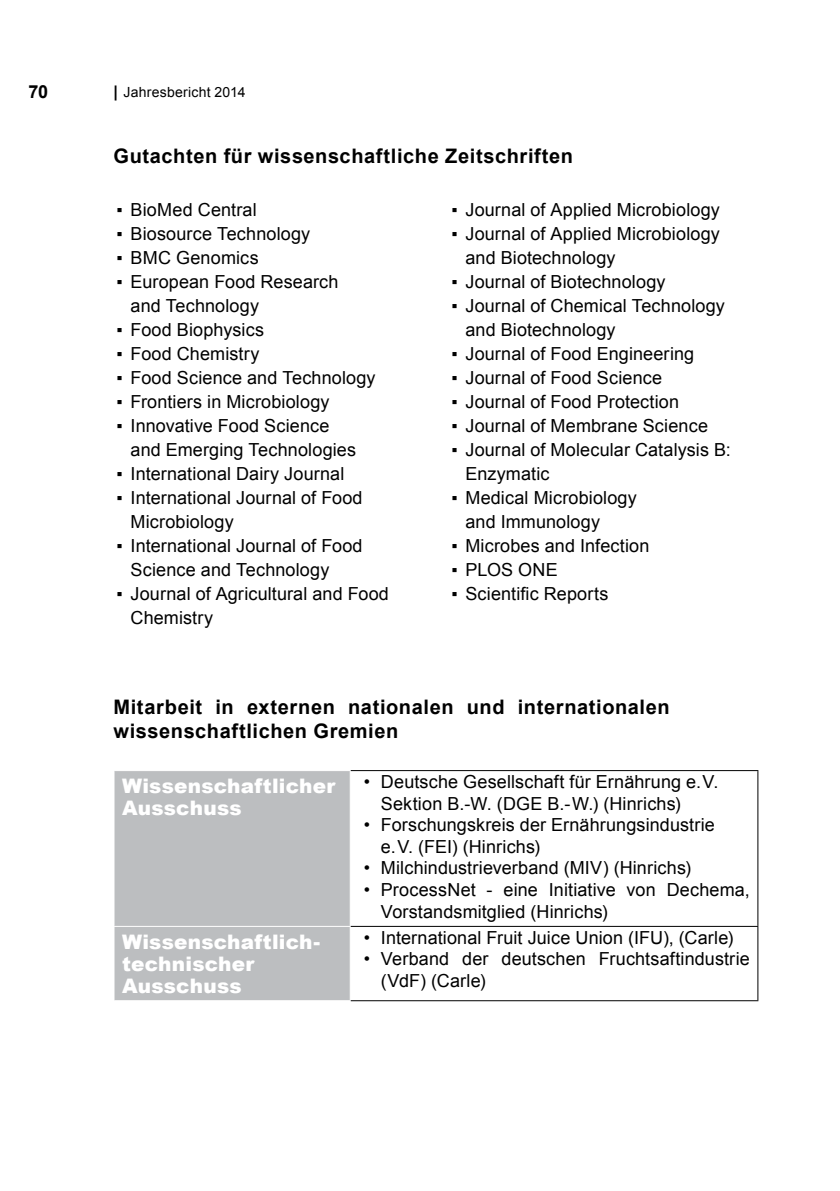
<style>
.page{position:relative;width:840px;height:1191px;background:#fff}
.page>*{position:absolute;margin:0;border:0;box-sizing:border-box;transform-origin:0 0}
.t1{font:700 20px/24px "Arial";letter-spacing:.03em;color:#000}
.t2{font:900 20px/22px "Arial";letter-spacing:.01em;color:#fff}
.t3{font:18px/24px "Arial";letter-spacing:.01em;color:#000}
.t4{font:700 18px "Arial";color:#000}
.t5{font:14px "Arial";letter-spacing:.015em;color:#000}
.s1{font-weight:700;font-size:16px}
</style>
<div class="page">
<div style="left:114px;top:771px;width:235px;height:229px;background:#bcbec0"></div>
<hr style="left:113px;top:926px;width:237px;height:1px;background:#fff">
<hr style="left:350px;top:770px;width:408px;height:1px;background:#000">
<hr style="left:757px;top:771px;width:1px;height:155px;background:#000">
<hr style="left:350px;top:926px;width:408px;height:1px;background:#000">
<hr style="left:757px;top:927px;width:1px;height:73px;background:#000">
<hr style="left:350px;top:1000px;width:408px;height:1px;background:#000">
<p class="t4" style="left:28px;top:80px;width:21px">70</p>
<p class="t5" style="left:113px;top:82px;width:133px"><span class="s1">|</span> Jahresbericht 2014</p>
<p class="t1" style="left:113px;top:145px;width:461px">Gutachten für wissenschaftliche Zeitschriften</p>
<p class="t3" style="left:116px;top:198px;width:142px">▪ BioMed Central</p>
<p class="t3" style="left:116px;top:222px;width:195px">▪ Biosource Technology</p>
<p class="t3" style="left:116px;top:246px;width:144px">▪ BMC Genomics</p>
<p class="t3" style="left:130px;top:270px;width:209px;text-indent:-14px">▪ European Food Research and Technology</p>
<p class="t3" style="left:116px;top:318px;width:149px">▪ Food Biophysics</p>
<p class="t3" style="left:116px;top:342px;width:144px">▪ Food Chemistry</p>
<p class="t3" style="left:116px;top:366px;width:260px">▪ Food Science and Technology</p>
<p class="t3" style="left:116px;top:390px;width:214px">▪ Frontiers in Microbiology</p>
<p class="t3" style="left:130px;top:414px;width:227px;text-indent:-14px">▪ Innovative Food Science and Emerging Technologies</p>
<p class="t3" style="left:116px;top:462px;width:229px">▪ International Dairy Journal</p>
<p class="t3" style="left:130px;top:486px;width:233px;text-indent:-14px">▪ International Journal of Food<br>Microbiology</p>
<p class="t3" style="left:130px;top:534px;width:233px;text-indent:-14px">▪ International Journal of Food<br>Science and Technology</p>
<p class="t3" style="left:130px;top:582px;width:260px;text-indent:-14px">▪ Journal of Agricultural and Food<br>Chemistry</p>
<p class="t3" style="left:451px;top:198px;width:270px">▪ Journal of Applied Microbiology</p>
<p class="t3" style="left:465px;top:222px;width:256px;text-indent:-14px">▪ Journal of Applied Microbiology and Biotechnology</p>
<p class="t3" style="left:451px;top:270px;width:215px">▪ Journal of Biotechnology</p>
<p class="t3" style="left:465px;top:294px;width:261px;text-indent:-14px">▪ Journal of Chemical Technology and Biotechnology</p>
<p class="t3" style="left:451px;top:342px;width:244px">▪ Journal of Food Engineering</p>
<p class="t3" style="left:451px;top:366px;width:212px">▪ Journal of Food Science</p>
<p class="t3" style="left:451px;top:390px;width:229px">▪ Journal of Food Protection</p>
<p class="t3" style="left:451px;top:414px;width:258px">▪ Journal of Membrane Science</p>
<p class="t3" style="left:465px;top:438px;width:267px;text-indent:-14px">▪ Journal of Molecular Catalysis B:<br>Enzymatic</p>
<p class="t3" style="left:465px;top:486px;width:173px;text-indent:-14px">▪ Medical Microbiology and Immunology</p>
<p class="t3" style="left:451px;top:534px;width:199px">▪ Microbes and Infection</p>
<p class="t3" style="left:451px;top:558px;width:108px">▪ PLOS ONE</p>
<p class="t3" style="left:451px;top:582px;width:158px">▪ Scientific Reports</p>
<p class="t1" style="left:113px;top:696px;width:557px">Mitarbeit in externen nationalen und internationalen wissenschaftlichen Gremien</p>
<p class="t2" style="left:122px;top:774px;width:215px">Wissenschaftlicher<br>Ausschuss</p>
<p class="t3" style="left:381px;top:771px;width:339px;line-height:21.6px;text-indent:-17px">• Deutsche Gesellschaft für Ernährung e. V.<br>Sektion B.-W. (DGE B.- W.) (Hinrichs)</p>
<p class="t3" style="left:381px;top:814px;width:335px;line-height:21.6px;text-indent:-17px">• Forschungskreis der Ernährungsindustrie e. V. (FEI) (Hinrichs)</p>
<p class="t3" style="left:364px;top:856px;width:328px">• Milchindustrieverband (MIV) (Hinrichs)</p>
<p class="t3" style="left:381px;top:879px;width:370px;line-height:22px;text-indent:-17px">• ProcessNet - eine Initiative von Dechema,<br>Vorstandsmitglied (Hinrichs)</p>
<p class="t2" style="left:122px;top:930px;width:199px">Wissenschaftlich&shy;technischer<br>Ausschuss</p>
<p class="t3" style="left:364px;top:925px;width:371px">• International Fruit Juice Union (IFU), (Carle)</p>
<p class="t3" style="left:381px;top:948px;width:370px;line-height:21.6px;text-indent:-17px">• Verband der deutschen Fruchtsaftindustrie (VdF) (Carle)</p>
</div>
